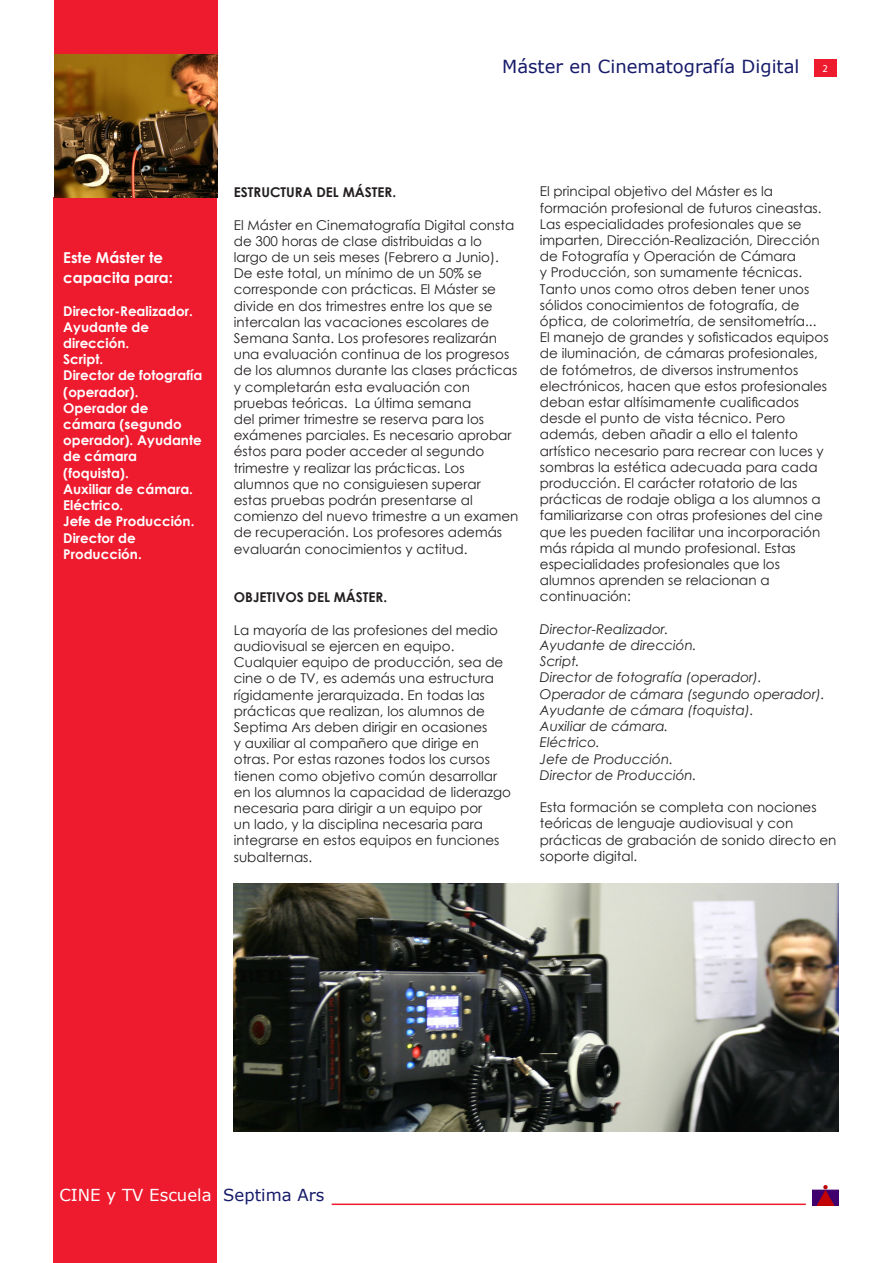
<style>
.page{position:relative;width:893px;height:1263px;background:#fff}
.page>*{position:absolute;margin:0;border:0;box-sizing:border-box;transform-origin:0 0}
.t1{font:18px "Verdana";color:#171b69}
.t2{font:16.5px "Verdana";color:#fff}
.t3{font:700 15px/19.8px "Century Gothic";color:#fff}
.t4{font:13.5px/16.2px "Century Gothic";color:#231f20}
.t5{font:700 13.5px/16.2px "Century Gothic";color:#fff}
.t6{font:italic 13.5px/16.2px "Century Gothic";color:#231f20}
.t7{font:700 13.5px "Century Gothic";color:#231f20}
.t8{font:10.5px "Myriad Pro";color:#fff}
.s1{color:#171b69}
</style>
<div class="page">
<div style="left:54px;top:198px;width:163px;height:1065px;background:#ee1a2e"></div>
<div style="left:814px;top:59px;width:23px;height:18px;background:#ee1a2e"></div>
<div style="left:54px;top:0;width:163px;height:54px;background:#ee1a2e"></div>
<hr style="left:332px;top:1203px;width:474px;height:2px;background:#ee1a2e">
<img style="left:812px;top:1185px;width:27px;height:21px">
<img style="left:54px;top:54px;width:163px;height:143px">
<img style="left:234px;top:883px;width:605px;height:248px">
<h1 class="t1" style="left:502px;top:54px;width:299px">Máster en Cinematografía Digital</h1>
<p class="t8" style="left:823px;top:62px;width:7px">2</p>
<p class="t3" style="left:63px;top:247px;width:111px">Este Máster te capacita para:</p>
<p class="t5" style="left:63px;top:302px;width:131px">Director-Realizador.</p>
<p class="t5" style="left:63px;top:318px;width:87px">Ayudante de dirección.</p>
<p class="t5" style="left:63px;top:351px;width:41px">Script.</p>
<p class="t5" style="left:63px;top:367px;width:141px">Director de fotografía (operador).</p>
<p class="t5" style="left:63px;top:399px;width:140px">Operador de cámara (segundo operador). Ayudante de cámara (foquista).</p>
<p class="t5" style="left:63px;top:480px;width:131px">Auxiliar de cámara.</p>
<p class="t5" style="left:63px;top:496px;width:62px">Eléctrico.</p>
<p class="t5" style="left:63px;top:513px;width:133px">Jefe de Producción.</p>
<p class="t5" style="left:63px;top:529px;width:80px">Director de<br>Producción.</p>
<p class="t7" style="left:234px;top:182px;width:164px">ESTRUCTURA DEL MÁSTER.</p>
<p class="t4" style="left:234px;top:216px;width:286px">El Máster en Cinematografía Digital consta de 300 horas de clase distribuidas a lo largo de un seis meses (Febrero a Junio).<br>De este total, un mínimo de un 50% se corresponde con prácticas. El Máster se divide en dos trimestres entre los que se intercalan las vacaciones escolares de Semana Santa. Los profesores realizarán una evaluación continua de los progresos de los alumnos durante las clases prácticas y completarán esta evaluación con pruebas teóricas. La última semana<br>del primer trimestre se reserva para los exámenes parciales. Es necesario aprobar éstos para poder acceder al segundo trimestre y realizar las prácticas. Los alumnos que no consiguiesen superar<br>estas pruebas podrán presentarse al comienzo del nuevo trimestre a un examen de recuperación. Los profesores además evaluarán conocimientos y actitud.</p>
<p class="t7" style="left:234px;top:587px;width:155px">OBJETIVOS DEL MÁSTER.</p>
<p class="t4" style="left:234px;top:621px;width:279px">La mayoría de las profesiones del medio audiovisual se ejercen en equipo.<br>Cualquier equipo de producción, sea de cine o de TV, es además una estructura rígidamente jerarquizada. En todas las prácticas que realizan, los alumnos de Septima Ars deben dirigir en ocasiones<br>y auxiliar al compañero que dirige en otras. Por estas razones todos los cursos tienen como objetivo común desarrollar en los alumnos la capacidad de liderazgo necesaria para dirigir a un equipo por<br>un lado, y la disciplina necesaria para integrarse en estos equipos en funciones subalternas.</p>
<p class="t4" style="left:540px;top:183px;width:290px">El principal objetivo del Máster es la formación profesional de futuros cineastas.<br>Las especialidades profesionales que se imparten, Dirección-Realización, Dirección de Fotografía y Operación de Cámara<br>y Producción, son sumamente técnicas.<br>Tanto unos como otros deben tener unos sólidos conocimientos de fotografía, de óptica, de colorimetría, de sensitometría...<br>El manejo de grandes y sofisticados equipos de iluminación, de cámaras profesionales, de fotómetros, de diversos instrumentos electrónicos, hacen que estos profesionales deban estar altísimamente cualificados desde el punto de vista técnico. Pero además, deben añadir a ello el talento artístico necesario para recrear con luces y sombras la estética adecuada para cada producción. El carácter rotatorio de las prácticas de rodaje obliga a los alumnos a familiarizarse con otras profesiones del cine que les pueden facilitar una incorporación más rápida al mundo profesional. Estas especialidades profesionales que los alumnos aprenden se relacionan a continuación:</p>
<p class="t6" style="left:540px;top:621px;width:130px">Director-Realizador.</p>
<p class="t6" style="left:540px;top:637px;width:158px">Ayudante de dirección.</p>
<p class="t6" style="left:540px;top:653px;width:41px">Script.</p>
<p class="t6" style="left:540px;top:669px;width:224px">Director de fotografía (operador).</p>
<p class="t6" style="left:540px;top:685px;width:286px">Operador de cámara (segundo operador).<br>Ayudante de cámara (foquista).</p>
<p class="t6" style="left:540px;top:718px;width:130px">Auxiliar de cámara.</p>
<p class="t6" style="left:540px;top:734px;width:62px">Eléctrico.</p>
<p class="t6" style="left:540px;top:750px;width:135px">Jefe de Producción.</p>
<p class="t6" style="left:540px;top:766px;width:158px">Director de Producción.</p>
<p class="t4" style="left:540px;top:799px;width:298px">Esta formación se completa con nociones teóricas de lenguaje audiovisual y con prácticas de grabación de sonido directo en soporte digital.</p>
<p class="t2" style="left:59px;top:1184px;width:266px">CINE y TV Escuela <span class="s1">Septima Ars</span></p>
</div>
